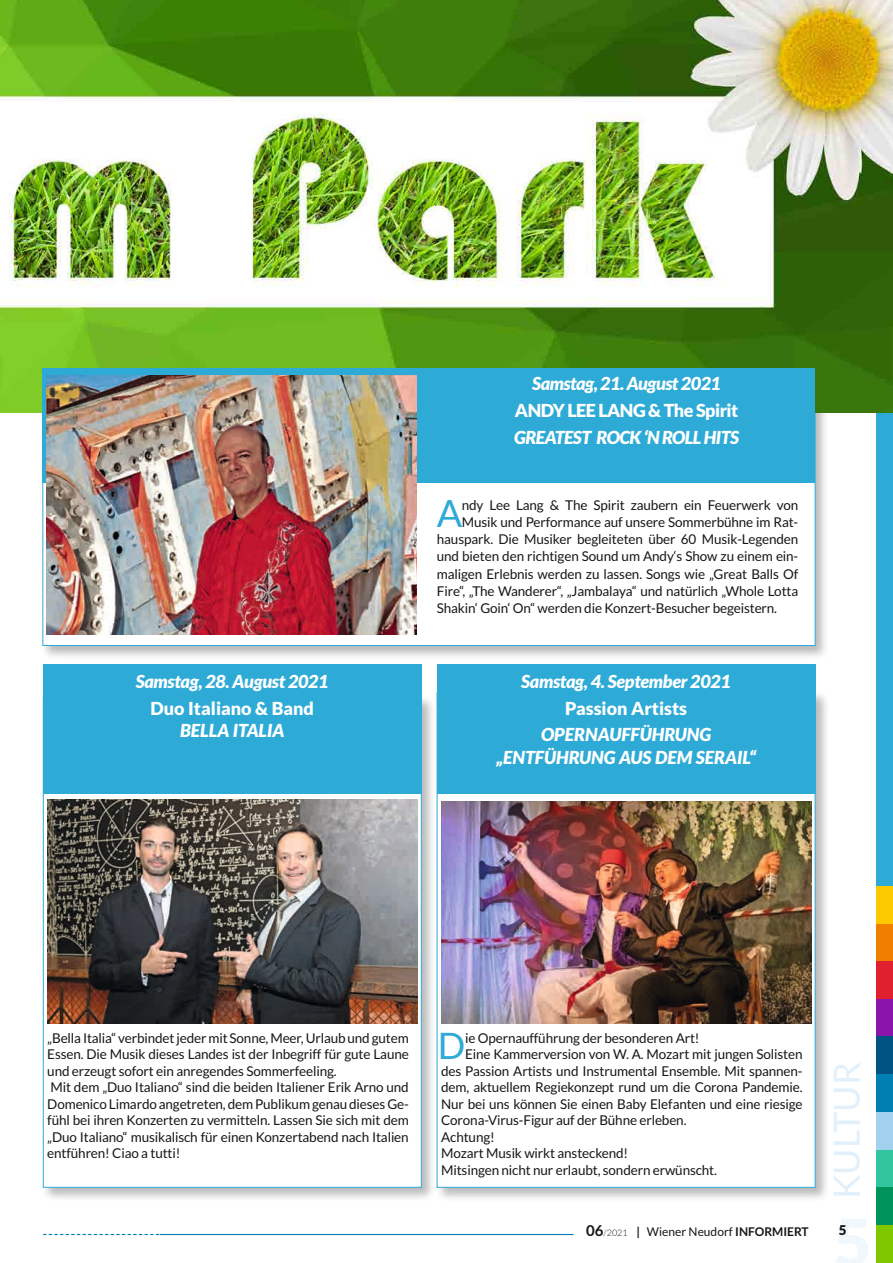
<style>
.page{position:relative;width:893px;height:1263px;background:#fff}
.page>*{position:absolute;margin:0;border:0;box-sizing:border-box;transform-origin:0 0}
.t1{font:37.65px "Lato";color:#2eaad7}
.t2{font:36.6px "Lato";color:#2eaad7}
.t3{font:36px "Lato";color:#e2f0fb}
.t4{font:italic 900 18px "Lato";letter-spacing:-.02em;color:#fff}
.t5{font:italic 900 18px/22.5px "Lato";color:#fff;text-align:center}
.t6{font:900 18px "Lato";color:#fff}
.t7{font:900 18px "Lato";letter-spacing:-.03em;color:#fff}
.t8{font:13.5px/16.5px "Lato";letter-spacing:-.01em;color:#151616}
.t9{font:900 13.5px "Lato";color:#151616}
.t10{font:12px "Lato";color:#151616}
.s1{font-weight:700;font-size:15px}
.s2{font-weight:300;font-size:9px}
.s3{font-weight:700}
</style>
<div class="page">
<div style="left:876px;top:0;width:17px;height:886px;background:#2eaad7"></div>
<div style="left:876px;top:923px;width:17px;height:38px;background:#f27e00"></div>
<div style="left:876px;top:886px;width:17px;height:37px;background:#fdc900"></div>
<div style="left:876px;top:961px;width:17px;height:38px;background:#e01f2f"></div>
<div style="left:876px;top:999px;width:17px;height:37px;background:#8b14ab"></div>
<div style="left:876px;top:1036px;width:17px;height:38px;background:#005281"></div>
<div style="left:876px;top:1074px;width:17px;height:38px;background:#007fb2"></div>
<div style="left:876px;top:1112px;width:17px;height:38px;background:#a1d1ec"></div>
<div style="left:876px;top:1150px;width:17px;height:37px;background:#32c69e"></div>
<div style="left:876px;top:1187px;width:17px;height:38px;background:#00945c"></div>
<div style="left:876px;top:1225px;width:17px;height:38px;background:#80c700"></div>
<hr style="left:160px;top:1234px;width:414px;height:1px;background:#007fb2">
<svg style="left:43px;top:1234px;width:116px;height:1px"></svg>
<div style="left:41px;top:306px;width:789px;height:354px;background:#151616;opacity:.3"></div>
<div style="left:43px;top:308px;width:772px;height:338px;background:#fff;border:1px solid #2eaad7"></div>
<div style="left:435px;top:690px;width:395px;height:512px;background:#151616;opacity:.3"></div>
<div style="left:437px;top:692px;width:378px;height:495px;background:#fff"></div>
<div style="left:41px;top:694px;width:395px;height:507px;background:#151616;opacity:.3"></div>
<div style="left:43px;top:697px;width:378px;height:490px;background:#fff;border:1px solid #2eaad7"></div>
<div style="left:437px;top:664px;width:378px;height:129px;background:#2eaad7"></div>
<div style="left:43px;top:664px;width:378px;height:129px;background:#2eaad7"></div>
<img style="left:441px;top:801px;width:370px;height:222px">
<img style="left:47px;top:800px;width:370px;height:223px">
<img style="left:0;top:0;width:893px;height:413px">
<div style="left:0;top:320px;width:6px;height:162px;background:#151616;opacity:.3"></div>
<div style="left:43px;top:368px;width:772px;height:115px;background:#2eaad7"></div>
<img style="left:47px;top:376px;width:370px;height:258px">
<h3 class="t4" style="left:136px;top:671px;width:194px">Samstag, 28. August 2021</h3>
<h3 class="t6" style="left:151px;top:697px;width:165px">Duo Italiano &amp; Band</h3>
<h3 class="t5" style="left:180px;top:719px;width:106px">BELLA ITALIA</h3>
<h3 class="t4" style="left:532px;top:373px;width:190px">Samstag, 21. August 2021</h3>
<h3 class="t7" style="left:515px;top:400px;width:225px">ANDY LEE LANG &amp; The Spirit</h3>
<h3 class="t4" style="left:514px;top:426px;width:226px">GREATEST ROCK ‘N ROLL HITS</h3>
<h1 class="t1" style="left:437px;top:492px;width:27px">A</h1>
<p class="t8" style="left:462px;top:496px;width:338px">ndy Lee Lang &amp; The Spirit zaubern ein Feuerwerk von</p>
<p class="t8" style="left:462px;top:514px;width:338px">Musik und Performance auf unsere Sommerbühne im Rat-</p>
<p class="t8" style="left:437px;top:531px;width:363px">hauspark. Die Musiker begleiteten über 60 Musik-Legenden</p>
<p class="t8" style="left:437px;top:548px;width:363px">und bieten den richtigen Sound um Andy‘s Show zu einem ein-</p>
<p class="t8" style="left:437px;top:565px;width:363px">maligen Erlebnis werden zu lassen. Songs wie „Great Balls Of</p>
<p class="t8" style="left:437px;top:583px;width:363px">Fire“, „The Wanderer“, „Jambalaya“ und natürlich „Whole Lotta</p>
<p class="t8" style="left:437px;top:600px;width:342px">Shakin‘ Goin‘ On“ werden die Konzert-Besucher begeistern.</p>
<h3 class="t4" style="left:521px;top:671px;width:211px">Samstag, 4. September 2021</h3>
<h3 class="t6" style="left:565px;top:697px;width:124px">Passion Artists</h3>
<h3 class="t5" style="left:496px;top:724px;width:261px">OPERNAUFFÜHRUNG „ENTFÜHRUNG AUS DEM SERAIL“</h3>
<p class="t8" style="left:47px;top:1029px;width:363px">„Bella Italia“ verbindet jeder mit Sonne, Meer, Urlaub und gutem Essen. Die Musik dieses Landes ist der Inbegriff für gute Laune und erzeugt sofort ein anregendes Sommerfeeling.<br>Mit dem „Duo Italiano“ sind die beiden Italiener Erik Arno und Domenico Limardo angetreten, dem Publikum genau dieses Ge&shy;fühl bei ihren Konzerten zu vermitteln. Lassen Sie sich mit dem „Duo Italiano“ musikalisch für einen Konzertabend nach Italien entführen! Ciao a tutti!</p>
<h2 class="t2" style="left:438px;top:1025px;width:29px">D</h2>
<p class="t8" style="left:465px;top:1029px;width:236px">ie Opernaufführung der besonderen Art!</p>
<p class="t8" style="left:465px;top:1046px;width:339px">Eine Kammerversion von W. A. Mozart mit jungen Solisten</p>
<p class="t8" style="left:441px;top:1062px;width:363px">des Passion Artists und Instrumental Ensemble. Mit spannen-</p>
<p class="t8" style="left:441px;top:1079px;width:363px">dem, aktuellem Regiekonzept rund um die Corona Pandemie.</p>
<p class="t8" style="left:441px;top:1095px;width:363px">Nur bei uns können Sie einen Baby Elefanten und eine riesige</p>
<p class="t8" style="left:441px;top:1112px;width:247px">Corona-Virus-Figur auf der Bühne erleben.</p>
<p class="t8" style="left:441px;top:1128px;width:55px">Achtung!</p>
<p class="t8" style="left:441px;top:1145px;width:189px">Mozart Musik wirkt ansteckend!</p>
<p class="t8" style="left:441px;top:1161px;width:277px">Mitsingen nicht nur erlaubt, sondern erwünscht.</p>
<h3 class="t3" style="left:827px;top:1199px;width:138px;rotate:-90deg">KULTUR</h3>
<p class="t10" style="left:586px;top:1225px;width:224px"><span class="s1">06</span><span class="s2">/2021</span> <span class="s3">|</span> Wiener Neudorf <span class="s3">INFORMIERT</span></p>
<p class="t9" style="left:839px;top:1222px;width:9px">5</p>
</div>
